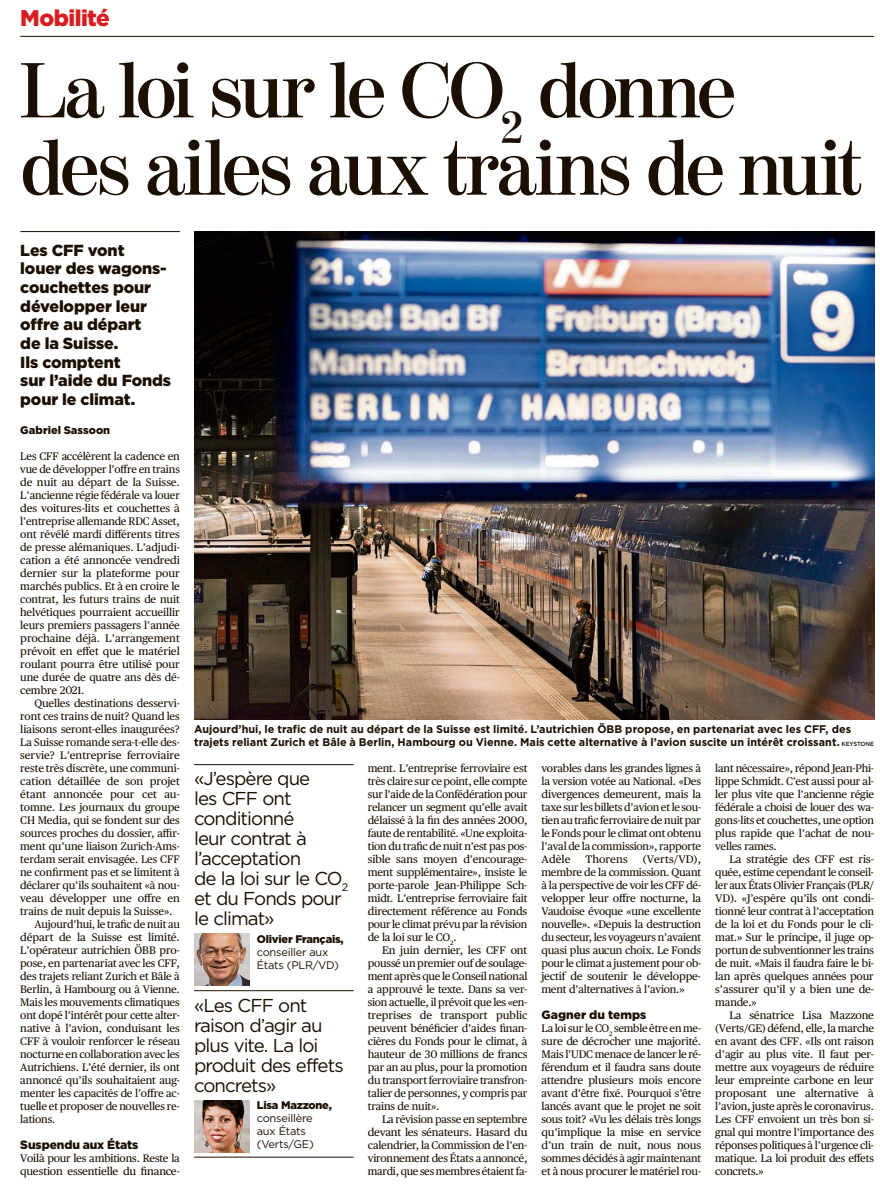
<style>
.page{position:relative;width:880px;height:1184px;background:#fff}
.page>*{position:absolute;margin:0;border:0;box-sizing:border-box;transform-origin:0 0}
.t1{font:77.25px/77.2px "Moderno FB Semi Bold OV BRQTDM";letter-spacing:-.035em;color:#1c0f00}
.t2{font:22.62px "Gotham Black OV BRQTDI";letter-spacing:-.025em;color:#d91c1f}
.t3{font:18.62px/20px "Gotham Book OV BRQTDH";letter-spacing:-.05em;color:#1c0f00}
.t4{font:16px/18.6px "Gotham Black OV BRQTDI";letter-spacing:-.01em;color:#1c0f00}
.t5{font:12px "Gotham Black OV BRQTDI";letter-spacing:-.005em;color:#1c0f00}
.t6{font:11px/13px "Gotham Bold OV BRQTDN";color:#1c0f00}
.t7{font:11px/13px "Gotham Book OV BRQTDH";letter-spacing:-.02em;color:#1c0f00}
.t8{font:11px "Gotham Black OV BRQTDI";letter-spacing:-.02em;color:#1c0f00}
.t9{font:11px "Gotham Black OV BRQTDI";color:#1c0f00}
.t10{font:10.88px/13px "Publico Text Roman OV BRQTDL";letter-spacing:-.01em;color:#1c0f00;text-align:justify}
.t11{font:10.88px "Publico Text Roman OV BRQTDL";letter-spacing:.01em;color:#1c0f00}
.s1{font-family:"Gotham Medium OV BRQTDK";font-size:6px}
</style>
<div class="page">
<hr style="left:20px;top:231px;width:160px;height:1px;background:#1c0f00">
<hr style="left:20px;top:36px;width:853px;height:1px;background:#1c0f00">
<img style="left:194px;top:231px;width:680px;height:488px">
<hr style="left:194px;top:764px;width:159px;height:1px;background:#1c0f00">
<hr style="left:194px;top:990px;width:159px;height:1px;background:#1c0f00">
<hr style="left:194px;top:1156px;width:159px;height:1px;background:#1c0f00">
<img style="left:194px;top:933px;width:56px;height:52px">
<img style="left:194px;top:1100px;width:56px;height:52px">
<h2 class="t2" style="left:20px;top:5px;width:91px">Mobilité</h2>
<h1 class="t1" style="left:20px;top:46px;width:843px">La loi sur le CO<sub>2</sub> donne des ailes aux trains de nuit</h1>
<h3 class="t4" style="left:20px;top:241px;width:152px">Les CFF vont<br>louer des wagons&shy;couchettes pour développer leur offre au départ<br>de la Suisse.<br>Ils comptent<br>sur l’aide du Fonds pour le climat.</h3>
<p class="t9" style="left:20px;top:423px;width:91px">Gabriel Sassoon</p>
<p class="t10" style="left:20px;top:449px;width:161px">Les CFF accélèrent la cadence en vue de développer l’offre en trains de nuit au départ de la Suisse.<br>L’ancienne régie fédérale va louer des voitures-lits et couchettes à l’entreprise allemande RDC Asset, ont révélé mardi différents titres de presse alémaniques. L’adjudi&shy;cation a été annoncée vendredi dernier sur la plateforme pour marchés publics. Et à en croire le contrat, les futurs trains de nuit helvétiques pourraient accueillir leurs premiers passagers l’année prochaine déjà. L’arrangement prévoit en effet que le matériel roulant pourra être utilisé pour une durée de quatre ans dès dé&shy;cembre 2021.</p>
<p class="t10" style="left:34px;top:696px;width:147px">Quelles destinations desservi-</p>
<p class="t10" style="left:20px;top:709px;width:161px">ront ces trains de nuit? Quand les</p>
<p class="t10" style="left:20px;top:722px;width:161px">liaisons seront-elles inaugurées?</p>
<p class="t10" style="left:20px;top:735px;width:161px">La Suisse romande sera-t-elle des-</p>
<p class="t10" style="left:20px;top:748px;width:161px">servie? L’entreprise ferroviaire</p>
<p class="t10" style="left:20px;top:761px;width:161px">reste très discrète, une communi-</p>
<p class="t10" style="left:20px;top:774px;width:161px">cation détaillée de son projet</p>
<p class="t10" style="left:20px;top:787px;width:161px">étant annoncée pour cet au-</p>
<p class="t10" style="left:20px;top:800px;width:161px">tomne. Les journaux du groupe</p>
<p class="t10" style="left:20px;top:813px;width:161px">CH Media, qui se fondent sur des</p>
<p class="t10" style="left:20px;top:826px;width:161px">sources proches du dossier, affir-</p>
<p class="t10" style="left:20px;top:839px;width:161px">ment qu’une liaison Zurich-Ams-</p>
<p class="t10" style="left:20px;top:852px;width:161px">terdam serait envisagée. Les CFF</p>
<p class="t10" style="left:20px;top:865px;width:161px">ne confirment pas et se limitent à</p>
<p class="t10" style="left:20px;top:878px;width:161px">déclarer qu’ils souhaitent «à nou-</p>
<p class="t10" style="left:20px;top:891px;width:161px">veau développer une offre en</p>
<p class="t10" style="left:20px;top:904px;width:154px">trains de nuit depuis la Suisse».</p>
<p class="t10" style="left:34px;top:917px;width:147px">Aujourd’hui, le trafic de nuit au</p>
<p class="t10" style="left:20px;top:930px;width:161px">départ de la Suisse est limité.</p>
<p class="t10" style="left:20px;top:943px;width:161px">L’opérateur autrichien ÖBB pro-</p>
<p class="t10" style="left:20px;top:956px;width:161px">pose, en partenariat avec les CFF,</p>
<p class="t10" style="left:20px;top:969px;width:161px">des trajets reliant Zurich et Bâle à</p>
<p class="t10" style="left:20px;top:982px;width:161px">Berlin, à Hambourg ou à Vienne.</p>
<p class="t10" style="left:20px;top:995px;width:161px">Mais les mouvements climatiques</p>
<p class="t10" style="left:20px;top:1008px;width:161px">ont dopé l’intérêt pour cette alter-</p>
<p class="t10" style="left:20px;top:1021px;width:161px">native à l’avion, conduisant les</p>
<p class="t10" style="left:20px;top:1034px;width:161px">CFF à vouloir renforcer le réseau</p>
<p class="t10" style="left:20px;top:1047px;width:161px">nocturne en collaboration avec les</p>
<p class="t10" style="left:20px;top:1060px;width:161px">Autrichiens. L’été dernier, ils ont</p>
<p class="t10" style="left:20px;top:1073px;width:161px">annoncé qu’ils souhaitaient aug-</p>
<p class="t10" style="left:20px;top:1086px;width:161px">menter les capacités de l’offre ac-</p>
<p class="t10" style="left:20px;top:1099px;width:161px">tuelle et proposer de nouvelles re-</p>
<p class="t10" style="left:20px;top:1112px;width:37px">lations.</p>
<p class="t5" style="left:20px;top:1137px;width:119px">Suspendu aux États</p>
<p class="t10" style="left:20px;top:1151px;width:161px">Voilà pour les ambitions. Reste la question essentielle du finance-</p>
<p class="t6" style="left:194px;top:722px;width:681px">Aujourd’hui, le trafic de nuit au départ de la Suisse est limité. L’autrichien ÖBB propose, en partenariat avec les CFF, des trajets reliant Zurich et Bâle à Berlin, Hambourg ou Vienne. Mais cette alternative à l’avion suscite un intérêt croissant. <span class="s1">KEYSTONE</span></p>
<h3 class="t3" style="left:194px;top:768px;width:156px">«J’espère que<br>les CFF ont conditionné<br>leur contrat à l’acceptation<br>de la loi sur le CO<sub>2 </sub>et du Fonds pour le climat»</h3>
<p class="t8" style="left:257px;top:932px;width:88px">Olivier Français,</p>
<p class="t7" style="left:257px;top:945px;width:84px">conseiller aux<br>États (PLR/VD)</p>
<h3 class="t3" style="left:194px;top:994px;width:151px">«Les CFF ont raison d’agir au plus vite. La loi produit des effets concrets»</h3>
<p class="t8" style="left:257px;top:1098px;width:76px">Lisa Mazzone,</p>
<p class="t7" style="left:257px;top:1111px;width:59px">conseillère aux États (Verts/GE)</p>
<p class="t10" style="left:368px;top:761px;width:161px">ment. L’entreprise ferroviaire est très claire sur ce point, elle compte sur l’aide de la Confédération pour relancer un segment qu’elle avait délaissé à la fin des années 2000, faute de rentabilité. «Une exploita&shy;tion du trafic de nuit n’est pas pos&shy;sible sans moyen d’encourage&shy;ment supplémentaire», insiste le porte-parole Jean-Philippe Sch&shy;midt. L’entreprise ferroviaire fait directement référence au Fonds pour le climat prévu par la révision de la loi sur le CO<sub>2</sub>.</p>
<p class="t10" style="left:368px;top:943px;width:161px;text-indent:14px">En juin dernier, les CFF ont poussé un premier ouf de soulage&shy;ment après que le Conseil national a approuvé le texte. Dans sa ver&shy;sion actuelle, il prévoit que les «en&shy;treprises de transport public peuvent bénéficier d’aides finan&shy;cières du Fonds pour le climat, à hauteur de 30 millions de francs par an au plus, pour la promotion du transport ferroviaire transfron&shy;talier de personnes, y compris par trains de nuit».</p>
<p class="t10" style="left:368px;top:1112px;width:161px;text-indent:14px">La révision passe en septembre devant les sénateurs. Hasard du calendrier, la Commission de l’en&shy;vironnement des États a annoncé, mardi, que ses membres étaient fa-</p>
<p class="t10" style="left:541px;top:761px;width:161px">vorables dans les grandes lignes à la version votée au National. «Des divergences demeurent, mais la taxe sur les billets d’avion et le sou&shy;tien au trafic ferroviaire de nuit par le Fonds pour le climat ont obtenu l’aval de la commission», rapporte Adèle</p>
<p class="t10" style="left:715px;top:761px;width:160px">lant nécessaire», répond Jean-Phi&shy;lippe Schmidt. C’est aussi pour al&shy;ler plus vite que l’ancienne régie fédérale a choisi de louer des wa&shy;gons-lits et couchettes, une option plus rapide que l’achat de nou&shy;velles rames.</p>
<p class="t10" style="left:715px;top:852px;width:160px;text-indent:14px">La stratégie des CFF est ris&shy;quée, estime cependant le conseil&shy;ler aux États Olivier Français (PLR/ VD). «J’espère qu’ils ont condi&shy;tionné leur contrat à l’acceptation de la loi et du Fonds pour le cli&shy;mat.» Sur le principe, il juge op&shy;portun de subventionner les trains de nuit. «Mais il faudra faire le bi&shy;lan après quelques années pour s’assurer qu’il y a bien une de&shy;mande.»</p>
<p class="t10" style="left:715px;top:1008px;width:160px;text-indent:14px">La sénatrice Lisa Mazzone (Verts/GE) défend, elle, la marche en avant des CFF. «Ils ont raison d’agir au plus vite. Il faut per&shy;mettre aux voyageurs de réduire leur empreinte carbone en leur proposant une alternative à l’avion, juste après le coronavirus.<br>Les CFF envoient un très bon si&shy;gnal qui montre l’importance des réponses politiques à l’urgence cli&shy;matique. La loi produit des effets concrets.»</p>
<p class="t11" style="left:585px;top:852px;width:44px">Thorens</p>
<p class="t10" style="left:541px;top:852px;width:161px;text-indent:101px">(Verts/VD), membre de la commission. Quant à la perspective de voir les CFF dé&shy;velopper leur offre nocturne, la Vaudoise évoque «une excellente nouvelle». «Depuis la destruction du secteur, les voyageurs n’avaient quasi plus aucun choix. Le Fonds pour le climat a justement pour ob&shy;jectif de soutenir le développe&shy;ment d’alternatives à l’avion.»</p>
<p class="t5" style="left:541px;top:1007px;width:106px">Gagner du temps</p>
<p class="t10" style="left:541px;top:1021px;width:161px">La loi sur le CO<sub>2</sub> semble être en me&shy;sure de décrocher une majorité.<br>Mais l’UDC menace de lancer le ré&shy;férendum et il faudra sans doute attendre plusieurs mois encore avant d’être fixé. Pourquoi s’être lancés avant que le projet ne soit sous toit? «Vu les délais très longs qu’implique la mise en service d’un train de nuit, nous nous sommes décidés à agir maintenant et à nous procurer le matériel rou-</p>
</div>
